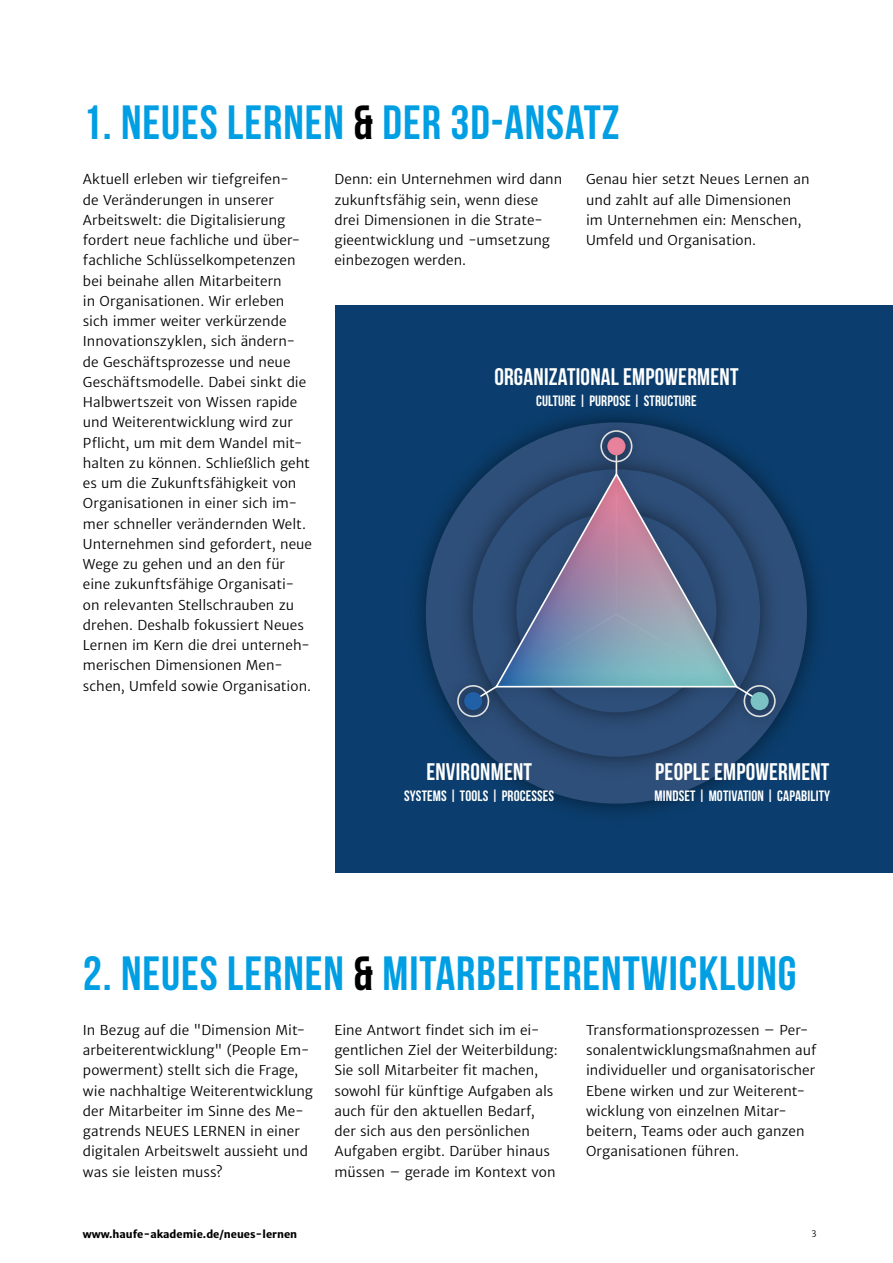
<style>
.page{position:relative;width:893px;height:1263px;background:#fff}
.page>*{position:absolute;margin:0;border:0;box-sizing:border-box;transform-origin:0 0}
.t1{font:700 48px "Bebas Neue";letter-spacing:.02em;color:#009ee3}
.t2{font:24px "Bebas Neue";letter-spacing:.01em;color:#fff}
.t3{font:15px "Bebas Neue";letter-spacing:.01em;color:#fff}
.t4{font:13.5px/20.2px "Haufe Merriweather Sans Lt";letter-spacing:.005em;color:#000}
.t5{font:700 10.5px "Haufe Merriweather Sans";color:#000}
.t6{font:9px "Haufe Merriweather Sans Lt";color:#000}
.s1{color:#000}
</style>
<div class="page">
<div style="left:335px;top:306px;width:558px;height:567px;background:#0b3e6e"></div>
<img style="left:417px;top:418px;width:399px;height:395px">
<div style="left:426px;top:422px;width:381px;height:382px;background:#2e4f7a;border-radius:50%"></div>
<img style="left:444px;top:441px;width:346px;height:345px">
<img style="left:516px;top:719px;width:201px;height:23px">
<img style="left:717px;top:659px;width:85px;height:84px">
<div style="left:743px;top:685px;width:33px;height:32px;border:2px solid #e0e0e0;border-radius:50%"></div>
<img style="left:431px;top:659px;width:85px;height:84px">
<svg style="left:457px;top:612px;width:297px;height:107px"></svg>
<img style="left:476px;top:453px;width:281px;height:254px">
<svg style="left:494px;top:472px;width:245px;height:216px"></svg>
<img style="left:575px;top:413px;width:83px;height:75px">
<div style="left:600px;top:430px;width:32px;height:32px;border:2px solid #e0e0e0;border-radius:50%"></div>
<h1 class="t1" style="left:83px;top:96px;width:538px">1. NEUES LERNEN <span class="s1">&amp;</span> DER 3D-ANSATZ</h1>
<p class="t4" style="left:83px;top:169px;width:231px">Aktuell erleben wir tiefgreifen-<br>de Veränderungen in unserer<br>Arbeitswelt: die Digitalisierung fordert neue fachliche und über&shy;fachliche Schlüsselkompetenzen bei beinahe allen Mitarbeitern<br>in Organisationen. Wir erleben sich immer weiter verkürzende<br>Innovationszyklen, sich ändern&shy;de Geschäftsprozesse und neue<br>Geschäftsmodelle. Dabei sinkt die<br>Halbwertszeit von Wissen rapide und Weiterentwicklung wird zur<br>Pflicht, um mit dem Wandel mit&shy;halten zu können. Schließlich geht es um die Zukunftsfähigkeit von<br>Organisationen in einer sich im&shy;mer schneller verändernden Welt.<br>Unternehmen sind gefordert, neue<br>Wege zu gehen und an den für eine zukunftsfähige Organisati&shy;on relevanten Stellschrauben zu drehen. Deshalb fokussiert Neues<br>Lernen im Kern die drei unterneh&shy;merischen Dimensionen Men&shy;schen, Umfeld sowie Organisation.</p>
<p class="t4" style="left:334px;top:169px;width:229px">Denn: ein Unternehmen wird dann zukunftsfähig sein, wenn diese drei Dimensionen in die Strate&shy;gieentwicklung und -umsetzung einbezogen werden.</p>
<p class="t4" style="left:586px;top:169px;width:225px">Genau hier setzt Neues Lernen an und zahlt auf alle Dimensionen im Unternehmen ein: Menschen,<br>Umfeld und Organisation.</p>
<h2 class="t2" style="left:494px;top:363px;width:246px">ORGANIZATIONAL EMPOWERMENT</h2>
<p class="t3" style="left:536px;top:392px;width:162px">CULTURE | PURPOSE | STRUCTURE</p>
<h2 class="t2" style="left:426px;top:758px;width:107px">ENVIRONMENT</h2>
<p class="t3" style="left:404px;top:787px;width:151px">SYSTEMS | TOOLS | PROCESSES</p>
<h2 class="t2" style="left:655px;top:758px;width:176px">PEOPLE EMPOWERMENT</h2>
<p class="t3" style="left:655px;top:787px;width:177px">MINDSET | MOTIVATION | CAPABILITY</p>
<h1 class="t1" style="left:83px;top:947px;width:715px">2. NEUES LERNEN <span class="s1">&amp;</span> MITARBEITERENTWICKLUNG</h1>
<p class="t4" style="left:83px;top:1020px;width:232px">In Bezug auf die "Dimension Mit&shy;arbeiterentwicklung" (People Em&shy;powerment) stellt sich die Frage, wie nachhaltige Weiterentwicklung der Mitarbeiter im Sinne des Me&shy;gatrends NEUES LERNEN in einer digitalen Arbeitswelt aussieht und was sie leisten muss?</p>
<p class="t4" style="left:334px;top:1020px;width:225px">Eine Antwort findet sich im ei&shy;gentlichen Ziel der Weiterbildung:<br>Sie soll Mitarbeiter fit machen, sowohl für künftige Aufgaben als auch für den aktuellen Bedarf, der sich aus den persönlichen<br>Aufgaben ergibt. Darüber hinaus müssen – gerade im Kontext von</p>
<p class="t4" style="left:586px;top:1020px;width:232px">Transformationsprozessen – Per&shy;sonalentwicklungsmaßnahmen auf individueller und organisatorischer<br>Ebene wirken und zur Weiterent&shy;wicklung von einzelnen Mitar&shy;beitern, Teams oder auch ganzen<br>Organisationen führen.</p>
<p class="t5" style="left:83px;top:1227px;width:216px">www.haufe-akademie.de/neues-lernen</p>
<p class="t6" style="left:811px;top:1228px;width:7px">3</p>
</div>
